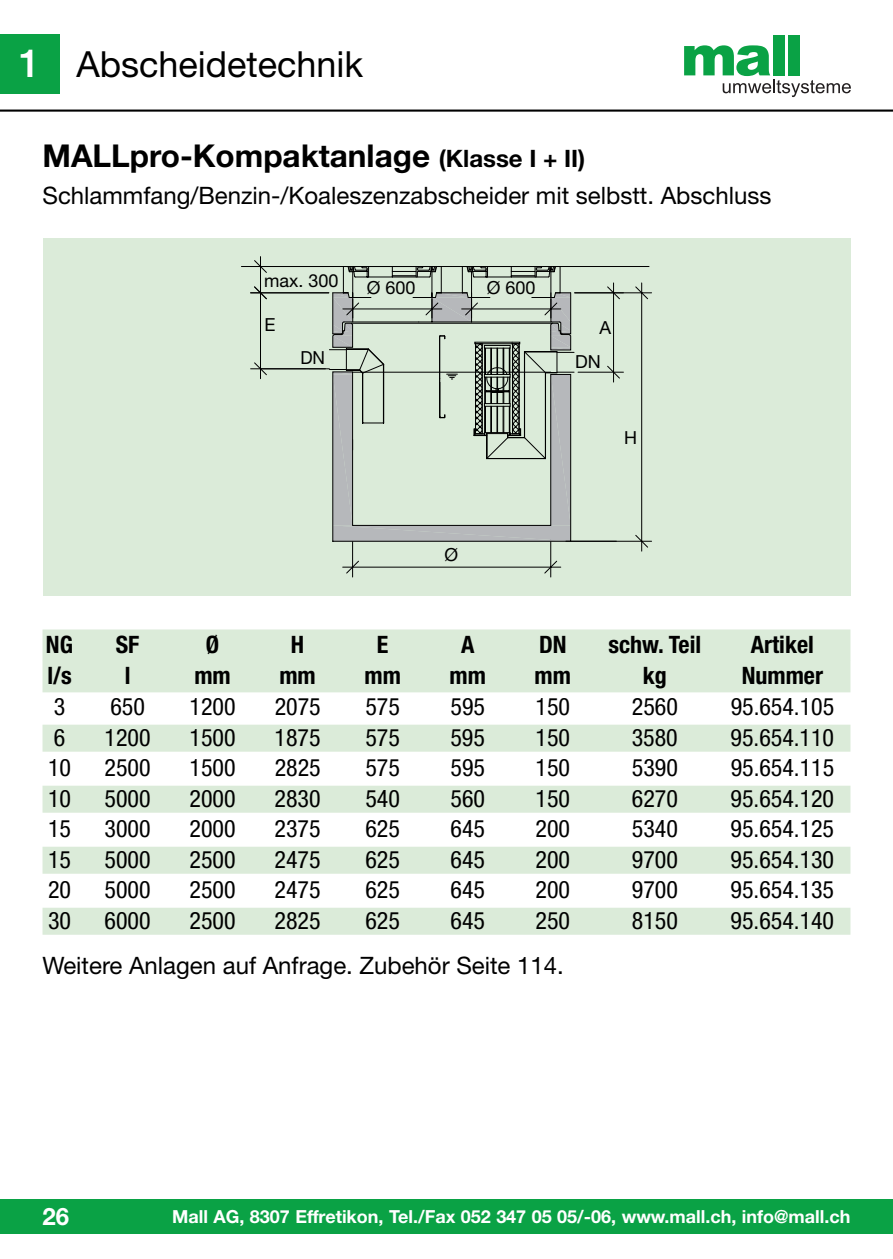
<style>
.page{position:relative;width:893px;height:1259px;background:#fff}
.page>*{position:absolute;margin:0;border:0;box-sizing:border-box;transform-origin:0 0}
.t1{font:36px "Helvetica Neue";color:#000}
.t2{font:700 31.5px "Helvetica Neue";color:#000}
.t3{font:condensed 24px "Helvetica Neue";color:#000}
.t4{font:24px "Helvetica Neue";color:#000}
.t5{font:700 condensed 24px "Helvetica Neue";color:#000}
.t6{font:700 24px "Helvetica Neue";color:#fff}
.t7{font:700 18px "Helvetica Neue";color:#fff}
.t8{font:18px/34.5px "Helvetica Neue";color:#000}
.t9{font:18px "Helvetica Neue";color:#000;scale:.96 1}
.s1{font-weight:500;font-size:39px;color:#fff}
.s2{font-size:24px}
</style>
<div class="page">
<div style="left:0;top:34px;width:60px;height:60px;background:#0aa245"></div>
<hr style="left:0;top:110px;width:893px;height:2px;background:#000">
<div style="left:0;top:1199px;width:893px;height:34px;background:#0aa245"></div>
<div style="left:773px;top:35px;width:11px;height:40px;background:#0aa245"></div>
<div style="left:789px;top:35px;width:11px;height:40px;background:#0aa245"></div>
<svg style="left:684px;top:45px;width:167px;height:52px"></svg>
<div style="left:43px;top:629px;width:807px;height:32px;background:#dbebd9"></div>
<div style="left:43px;top:661px;width:807px;height:31px;background:#dbebd9"></div>
<div style="left:43px;top:724px;width:807px;height:27px;background:#dbebd9"></div>
<div style="left:43px;top:785px;width:807px;height:27px;background:#dbebd9"></div>
<div style="left:43px;top:846px;width:807px;height:27px;background:#dbebd9"></div>
<div style="left:43px;top:907px;width:807px;height:27px;background:#dbebd9"></div>
<div style="left:43px;top:238px;width:807px;height:357px;background:#dbebd9"></div>
<hr style="left:352px;top:529px;width:1px;height:48px;background:#000">
<hr style="left:550px;top:529px;width:1px;height:48px;background:#000">
<hr style="left:343px;top:566px;width:218px;height:1px;background:#000">
<svg style="left:345px;top:560px;width:213px;height:14px"></svg>
<hr style="left:251px;top:368px;width:74px;height:1px;background:#000">
<hr style="left:260px;top:283px;width:1px;height:96px;background:#000">
<hr style="left:260px;top:368px;width:69px;height:1px;background:#000">
<hr style="left:241px;top:266px;width:408px;height:1px;background:#000">
<hr style="left:575px;top:292px;width:77px;height:1px;background:#000">
<hr style="left:566px;top:541px;width:86px;height:1px;background:#000">
<hr style="left:641px;top:283px;width:1px;height:268px;background:#000">
<svg style="left:634px;top:286px;width:15px;height:262px"></svg>
<hr style="left:251px;top:292px;width:78px;height:1px;background:#000">
<hr style="left:260px;top:257px;width:1px;height:46px;background:#000">
<svg style="left:253px;top:260px;width:15px;height:116px"></svg>
<svg style="left:328px;top:267px;width:296px;height:275px"></svg>
<p class="t1" style="left:19px;top:52px;width:346px"><span class="s1">1</span> Abscheidetechnik</p>
<p class="t2" style="left:43px;top:145px;width:544px">MALLpro-Kompaktanlage <span class="s2">(Klasse I + II)</span></p>
<p class="t4" style="left:43px;top:187px;width:730px">Schlammfang/Benzin-/Koaleszenzabscheider mit selbstt. Abschluss</p>
<p class="t8" style="left:264px;top:265px;width:76px">max. 300</p>
<p class="t8" style="left:264px;top:309px;width:12px">E</p>
<p class="t9" style="left:300px;top:351px;width:27px">DN</p>
<p class="t8" style="left:367px;top:272px;width:50px">Ø 600</p>
<p class="t8" style="left:487px;top:272px;width:50px">Ø 600</p>
<p class="t8" style="left:444px;top:539px;width:15px">Ø</p>
<p class="t8" style="left:575px;top:312px;width:38px;text-indent:25px">A<br>DN</p>
<p class="t8" style="left:624px;top:422px;width:14px">H</p>
<p class="t5" style="left:46px;top:635px;width:29px">NG</p>
<p class="t5" style="left:116px;top:635px;width:25px">SF</p>
<p class="t5" style="left:206px;top:635px;width:15px">Ø</p>
<p class="t5" style="left:291px;top:635px;width:15px">H</p>
<p class="t5" style="left:377px;top:635px;width:13px">E</p>
<p class="t5" style="left:461px;top:635px;width:15px">A</p>
<p class="t5" style="left:539px;top:635px;width:29px">DN</p>
<p class="t5" style="left:608px;top:635px;width:94px">schw. Teil</p>
<p class="t5" style="left:751px;top:635px;width:64px">Artikel</p>
<p class="t5" style="left:47px;top:667px;width:26px">l/s</p>
<p class="t5" style="left:125px;top:667px;width:7px">l</p>
<p class="t5" style="left:194px;top:667px;width:38px">mm</p>
<p class="t5" style="left:279px;top:667px;width:38px">mm</p>
<p class="t5" style="left:364px;top:667px;width:38px">mm</p>
<p class="t5" style="left:450px;top:667px;width:38px">mm</p>
<p class="t5" style="left:535px;top:667px;width:38px">mm</p>
<p class="t5" style="left:643px;top:667px;width:25px">kg</p>
<p class="t5" style="left:742px;top:667px;width:83px">Nummer</p>
<p class="t3" style="left:54px;top:698px;width:13px">3</p>
<p class="t3" style="left:110px;top:698px;width:36px">650</p>
<p class="t3" style="left:190px;top:698px;width:48px">1200</p>
<p class="t3" style="left:275px;top:698px;width:48px">2075</p>
<p class="t3" style="left:365px;top:698px;width:36px">575</p>
<p class="t3" style="left:450px;top:698px;width:36px">595</p>
<p class="t3" style="left:536px;top:698px;width:36px">150</p>
<p class="t3" style="left:632px;top:698px;width:48px">2560</p>
<p class="t3" style="left:731px;top:698px;width:105px">95.654.105</p>
<p class="t3" style="left:54px;top:728px;width:13px">6</p>
<p class="t3" style="left:105px;top:728px;width:48px">1200</p>
<p class="t3" style="left:190px;top:728px;width:48px">1500</p>
<p class="t3" style="left:275px;top:728px;width:48px">1875</p>
<p class="t3" style="left:365px;top:728px;width:36px">575</p>
<p class="t3" style="left:450px;top:728px;width:36px">595</p>
<p class="t3" style="left:535px;top:728px;width:36px">150</p>
<p class="t3" style="left:632px;top:728px;width:48px">3580</p>
<p class="t3" style="left:731px;top:728px;width:105px">95.654.110</p>
<p class="t3" style="left:48px;top:759px;width:25px">10</p>
<p class="t3" style="left:105px;top:759px;width:48px">2500</p>
<p class="t3" style="left:190px;top:759px;width:48px">1500</p>
<p class="t3" style="left:275px;top:759px;width:48px">2825</p>
<p class="t3" style="left:365px;top:759px;width:36px">575</p>
<p class="t3" style="left:450px;top:759px;width:36px">595</p>
<p class="t3" style="left:536px;top:759px;width:36px">150</p>
<p class="t3" style="left:632px;top:759px;width:48px">5390</p>
<p class="t3" style="left:731px;top:759px;width:105px">95.654.115</p>
<p class="t3" style="left:48px;top:789px;width:25px">10</p>
<p class="t3" style="left:105px;top:789px;width:48px">5000</p>
<p class="t3" style="left:190px;top:789px;width:48px">2000</p>
<p class="t3" style="left:275px;top:789px;width:48px">2830</p>
<p class="t3" style="left:365px;top:789px;width:36px">540</p>
<p class="t3" style="left:450px;top:789px;width:36px">560</p>
<p class="t3" style="left:535px;top:789px;width:36px">150</p>
<p class="t3" style="left:632px;top:789px;width:48px">6270</p>
<p class="t3" style="left:731px;top:789px;width:105px">95.654.120</p>
<p class="t3" style="left:48px;top:820px;width:25px">15</p>
<p class="t3" style="left:105px;top:820px;width:48px">3000</p>
<p class="t3" style="left:190px;top:820px;width:48px">2000</p>
<p class="t3" style="left:275px;top:820px;width:48px">2375</p>
<p class="t3" style="left:365px;top:820px;width:36px">625</p>
<p class="t3" style="left:450px;top:820px;width:36px">645</p>
<p class="t3" style="left:535px;top:820px;width:36px">200</p>
<p class="t3" style="left:632px;top:820px;width:48px">5340</p>
<p class="t3" style="left:731px;top:820px;width:105px">95.654.125</p>
<p class="t3" style="left:48px;top:850px;width:25px">15</p>
<p class="t3" style="left:105px;top:850px;width:48px">5000</p>
<p class="t3" style="left:190px;top:850px;width:48px">2500</p>
<p class="t3" style="left:275px;top:850px;width:48px">2475</p>
<p class="t3" style="left:365px;top:850px;width:36px">625</p>
<p class="t3" style="left:450px;top:850px;width:36px">645</p>
<p class="t3" style="left:535px;top:850px;width:36px">200</p>
<p class="t3" style="left:632px;top:850px;width:48px">9700</p>
<p class="t3" style="left:731px;top:850px;width:105px">95.654.130</p>
<p class="t3" style="left:48px;top:881px;width:25px">20</p>
<p class="t3" style="left:105px;top:881px;width:48px">5000</p>
<p class="t3" style="left:190px;top:881px;width:48px">2500</p>
<p class="t3" style="left:275px;top:881px;width:48px">2475</p>
<p class="t3" style="left:365px;top:881px;width:36px">625</p>
<p class="t3" style="left:450px;top:881px;width:36px">645</p>
<p class="t3" style="left:535px;top:881px;width:36px">200</p>
<p class="t3" style="left:632px;top:881px;width:48px">9700</p>
<p class="t3" style="left:731px;top:881px;width:105px">95.654.135</p>
<p class="t3" style="left:48px;top:911px;width:25px">30</p>
<p class="t3" style="left:105px;top:911px;width:48px">6000</p>
<p class="t3" style="left:190px;top:911px;width:48px">2500</p>
<p class="t3" style="left:275px;top:911px;width:48px">2825</p>
<p class="t3" style="left:365px;top:911px;width:36px">625</p>
<p class="t3" style="left:450px;top:911px;width:36px">645</p>
<p class="t3" style="left:535px;top:911px;width:36px">250</p>
<p class="t3" style="left:632px;top:911px;width:48px">8150</p>
<p class="t3" style="left:731px;top:911px;width:105px">95.654.140</p>
<p class="t4" style="left:43px;top:957px;width:523px">Weitere Anlagen auf Anfrage. Zubehör Seite 114.</p>
<p class="t6" style="left:43px;top:1207px;width:28px">26</p>
<p class="t7" style="left:172px;top:1210px;width:680px">Mall AG, 8307 Effretikon, Tel./Fax 052 347 05 05/-06, www.mall.ch, info@mall.ch</p>
</div>
